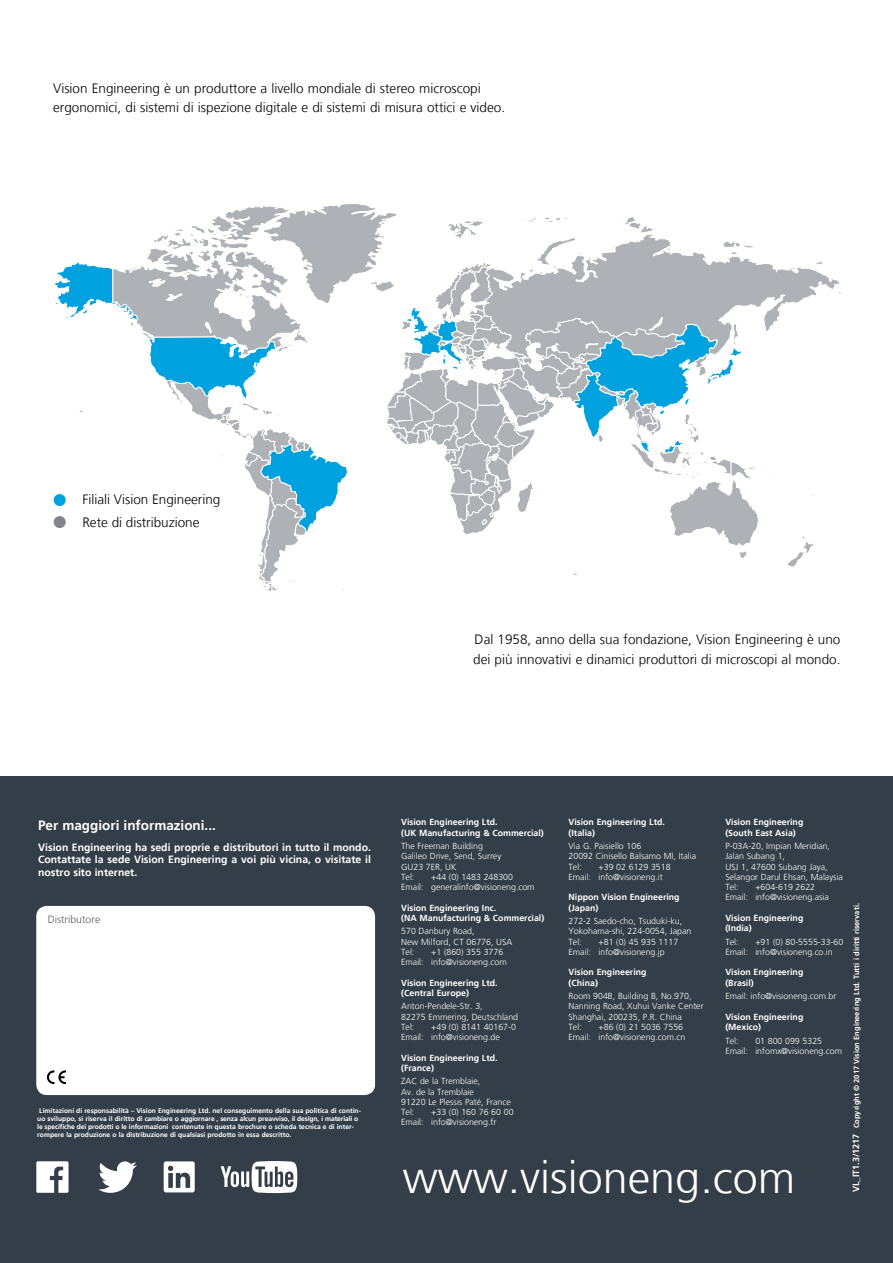
<style>
.page{position:relative;width:893px;height:1263px;background:#fff}
.page>*{position:absolute;margin:0;border:0;box-sizing:border-box;transform-origin:0 0}
.t1{font:300 45px "Frutiger LT";color:#fff}
.t2{font:300 13.5px/19.5px "Frutiger LT";color:#000}
.t3{font:700 13.5px "Frutiger LT";color:#fff}
.t4{font:700 10.5px/12.6px "Frutiger LT";color:#fff;text-align:justify}
.t5{font:300 10.5px "Frutiger LT";color:#58595b}
.t6{font:300 8.85px/10.2px "Frutiger LT";color:#fff}
.t7{font:700 8.85px/10.2px "Frutiger LT";color:#fff}
.t8{font:700 7.5px "Frutiger LT";color:#fff}
.t9{font:700 6.75px/8.1px "Frutiger LT";color:#fff}
.s1{font-size:9px}
</style>
<div class="page">
<div style="left:0;top:776px;width:893px;height:487px;background:#333e48"></div>
<div style="left:36px;top:906px;width:339px;height:189px;background:#fff;border-radius:11px"></div>
<svg style="left:47px;top:1070px;width:19px;height:14px"></svg>
<svg style="left:221px;top:1161px;width:76px;height:32px"></svg>
<svg style="left:98px;top:1161px;width:39px;height:32px"></svg>
<svg style="left:36px;top:1161px;width:32px;height:32px"></svg>
<svg style="left:164px;top:1161px;width:31px;height:31px"></svg>
<svg style="left:54px;top:204px;width:763px;height:387px"></svg>
<h2 class="t2" style="left:53px;top:78px;width:453px">Vision Engineering è un produttore a livello mondiale di stereo microscopi ergonomici, di sistemi di ispezione digitale e di sistemi di misura ottici e video.</h2>
<h2 class="t2" style="left:82px;top:488px;width:140px;line-height:22.5px">Filiali Vision Engineering<br>Rete di distribuzione</h2>
<h2 class="t2" style="left:473px;top:630px;width:369px">Dal 1958, anno della sua fondazione, Vision Engineering è uno dei più innovativi e dinamici produttori di microscopi al mondo.</h2>
<h2 class="t3" style="left:38px;top:817px;width:179px">Per maggiori informazioni...</h2>
<p class="t4" style="left:38px;top:841px;width:334px">Vision Engineering ha sedi proprie e distributori in tutto il mondo.<br>Contattate la sede Vision Engineering a voi più vicina, o visitate il nostro sito internet.</p>
<p class="t5" style="left:48px;top:913px;width:54px">Distributore</p>
<p class="t9" style="left:37px;top:1107px;width:325px;text-indent:2px">Limitazioni di responsabilità – Vision Engineering Ltd. nel conseguimento della sua politica di contin&shy;uo sviluppo, si riserva il diritto di cambiare o aggiornare , senza alcun preavviso, il design, i materiali o le specifiche dei prodotti o le informazioni contenute in questa brochure o scheda tecnica e di inter&shy;rompere la produzione o la distribuzione di qualsiasi prodotto in essa descritto.</p>
<p class="t7" style="left:401px;top:817px;width:144px">Vision Engineering Ltd.<br>(UK Manufacturing &amp; Commercial)</p>
<p class="t6" style="left:401px;top:841px;width:102px">The Freeman Building<br>Galileo Drive, Send, Surrey<br>GU23 7ER, UK<br>Tel:</p>
<p class="t6" style="left:401px;top:872px;width:135px;text-indent:30px">+44 (0) 1483 248300<br>Email: generalinfo@visioneng.com</p>
<p class="t7" style="left:401px;top:902px;width:145px">Vision Engineering Inc.<br>(NA Manufacturing &amp; Commercial)</p>
<p class="t6" style="left:401px;top:926px;width:113px">570 Danbury Road,<br>New Milford, CT 06776, USA<br>Tel:</p>
<p class="t6" style="left:401px;top:947px;width:107px;text-indent:30px">+1 (860) 355 3776<br>Email: info@visioneng.com</p>
<p class="t7" style="left:401px;top:977px;width:98px">Vision Engineering Ltd. (Central Europe)</p>
<p class="t6" style="left:401px;top:1001px;width:118px">Anton-Pendele-Str. 3,<br>82275 Emmering, Deutschland<br>Tel:</p>
<p class="t6" style="left:401px;top:1022px;width:116px;text-indent:30px">+49 (0) 8141 40167-0<br>Email: info@visioneng.de</p>
<p class="t7" style="left:401px;top:1052px;width:98px">Vision Engineering Ltd. (France)</p>
<p class="t6" style="left:401px;top:1076px;width:111px">ZAC de la Tremblaie,<br>Av. de la Tremblaie<br>91220 Le Plessis Paté, France<br>Tel:</p>
<p class="t6" style="left:401px;top:1107px;width:114px;text-indent:30px">+33 (0) 160 76 60 00<br>Email: info@visioneng.fr</p>
<p class="t7" style="left:569px;top:817px;width:98px">Vision Engineering Ltd. (Italia)</p>
<p class="t6" style="left:569px;top:841px;width:129px">Via G. Paisiello 106<br>20092 Cinisello Balsamo MI, Italia<br>Tel:</p>
<p class="t6" style="left:569px;top:862px;width:104px;text-indent:30px">+39 02 6129 3518<br>Email: info@visioneng.it</p>
<p class="t7" style="left:569px;top:892px;width:113px">Nippon Vision Engineering (Japan)</p>
<p class="t6" style="left:569px;top:916px;width:124px">272-2 Saedo-cho, Tsuduki-ku,<br>Yokohama-shi, 224-0054, Japan<br>Tel:</p>
<p class="t6" style="left:569px;top:937px;width:111px;text-indent:30px">+81 (0) 45 935 1117<br>Email: info@visioneng.jp</p>
<p class="t7" style="left:569px;top:967px;width:80px">Vision Engineering (China)</p>
<p class="t6" style="left:569px;top:991px;width:137px">Room 904B, Building B, No.970,<br>Nanning Road, Xuhui Vanke Center<br>Shanghai, 200235, P.R. China<br>Tel:</p>
<p class="t6" style="left:569px;top:1022px;width:118px;text-align:right">+86 (0) 21 5036 7556<br>Email: info@visioneng.com.cn</p>
<p class="t7" style="left:725px;top:817px;width:80px">Vision Engineering (South East Asia)</p>
<p class="t6" style="left:725px;top:841px;width:119px">P-03A-20, Impian Meridian,<br>Jalan Subang 1,<br>USJ 1, 47600 Subang Jaya,<br>Selangor Darul Ehsan, Malaysia<br>Tel:</p>
<p class="t6" style="left:725px;top:882px;width:105px;text-indent:30px">+604-619 2622<br>Email: info@visioneng.asia</p>
<p class="t7" style="left:725px;top:912px;width:80px">Vision Engineering (India)</p>
<p class="t6" style="left:725px;top:937px;width:15px">Tel:</p>
<p class="t6" style="left:725px;top:937px;width:119px;text-indent:30px">+91 (0) 80-5555-33-60<br>Email: info@visioneng.co.in</p>
<p class="t7" style="left:725px;top:967px;width:80px">Vision Engineering (Brasil)</p>
<p class="t6" style="left:725px;top:991px;width:112px">Email: info@visioneng.com.br</p>
<p class="t7" style="left:725px;top:1011px;width:80px">Vision Engineering (Mexico)</p>
<p class="t6" style="left:725px;top:1035px;width:15px">Tel:</p>
<p class="t6" style="left:725px;top:1035px;width:118px;text-indent:30px">01 800 099 5325<br>Email: infomx@visioneng.com</p>
<h1 class="t1" style="left:403px;top:1152px;width:394px">www.visioneng.com</h1>
<p class="t8" style="left:852px;top:1192px;width:291px;rotate:-90deg"><span class="s1">VL_IT1.3/1217</span> Copyright © 2017 Vision Engineering Ltd. Tutti i diritti riservati.</p>
</div>
